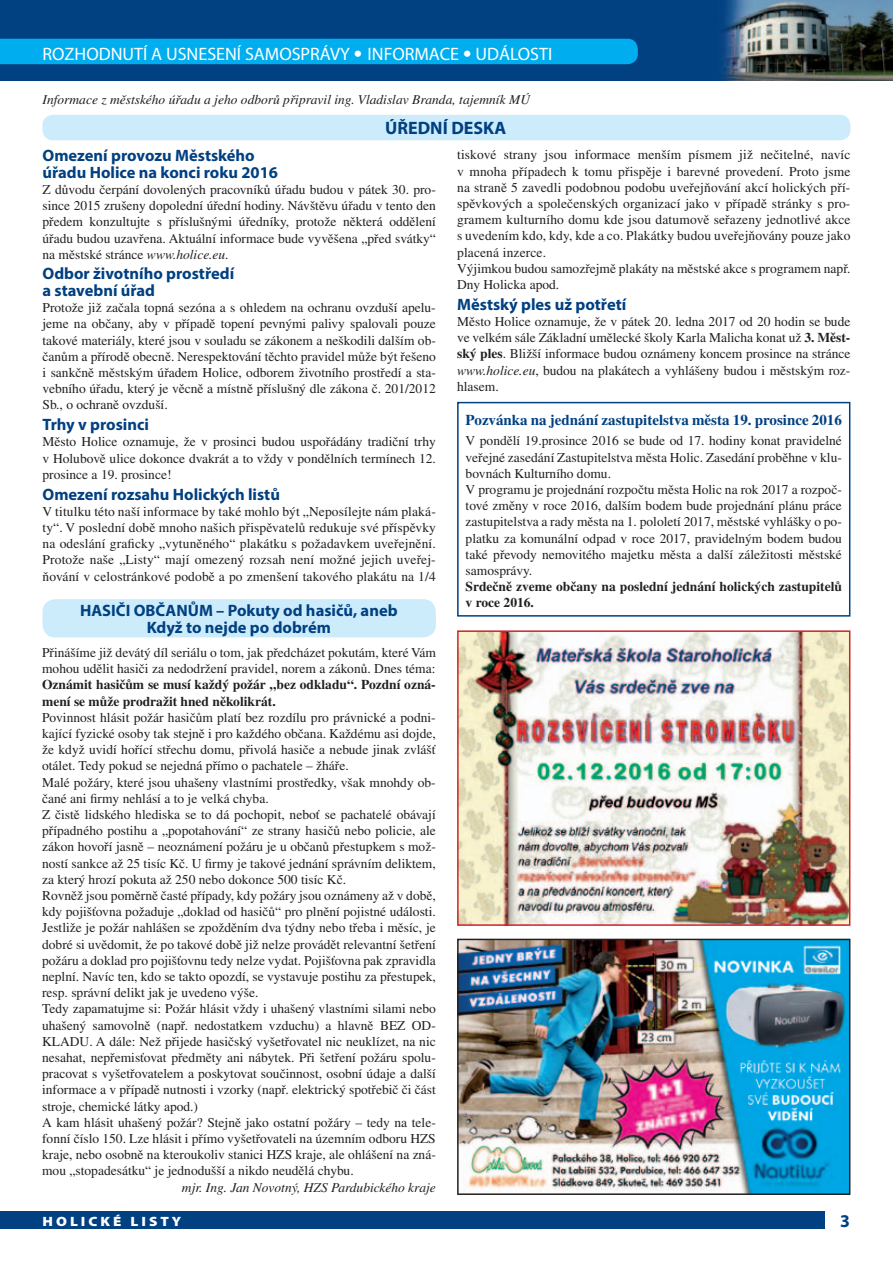
<style>
.page{position:relative;width:893px;height:1263px;background:#fff}
.page>*{position:absolute;margin:0;border:0;box-sizing:border-box;transform-origin:0 0}
.t1{font:18px "Myriad Pro";color:#fff}
.t2{font:700 18px "Myriad Pro";color:#014081}
.t3{font:700 16.5px/16.5px "Myriad Pro";color:#014081}
.t4{font:700 15px "Times CE";color:#014081}
.t5{font:13.5px/16.2px "Times CE";color:#231f20;text-align:justify}
.t6{font:700 13.5px/16.2px "Times CE";color:#231f20}
.t7{font:italic 13.5px "Times CE";color:#231f20}
.t8{font:900 13.5px "Myriad Pro";letter-spacing:.2em;color:#fff;scale:1.11 1}
.s1{font-family:"Frutiger CE";font-weight:300}
.s2{font-style:italic}
.s3{font-weight:700}
</style>
<div class="page">
<div style="left:0;top:0;width:893px;height:81px;background:#014081"></div>
<div style="left:0;top:39px;width:638px;height:25px;background:#00aeef"></div>
<div style="left:0;top:1212px;width:825px;height:17px;background:#014081"></div>
<div style="left:43px;top:115px;width:807px;height:25px;background:#ccecfb;border-radius:10px"></div>
<div style="left:43px;top:599px;width:393px;height:38px;background:#ccecfb;border-radius:13px"></div>
<img style="left:457px;top:939px;width:393px;height:256px">
<img style="left:457px;top:630px;width:393px;height:296px">
<svg style="left:457px;top:402px;width:393px;height:215px"></svg>
<img style="left:722px;top:0;width:171px;height:81px">
<h1 class="t1" style="left:43px;top:43px;width:511px">ROZHODNUTÍ A USNESENÍ SAMOSPRÁVY <span class="s1">•</span> INFORMACE <span class="s1">•</span> UDÁLOSTI</h1>
<p class="t7" style="left:43px;top:92px;width:489px">Informace z městského úřadu a jeho odborů připravil ing. Vladislav Branda, tajemník MÚ</p>
<h1 class="t2" style="left:385px;top:117px;width:123px">ÚŘEDNÍ DESKA</h1>
<p class="t3" style="left:43px;top:147px;width:237px">Omezení provozu Městského úřadu Holice na konci roku 2016</p>
<p class="t5" style="left:43px;top:181px;width:395px">Z důvodu čerpání dovolených pracovníků úřadu budou v pátek 30. pro&shy;since 2015 zrušeny dopolední úřední hodiny. Návštěvu úřadu v tento den předem konzultujte s příslušnými úředníky, protože některá oddělení úřadu budou uzavřena. Aktuální informace bude vyvěšena „před svátky“ na městské stránce <span class="s2">www.holice.eu</span>.</p>
<p class="t3" style="left:43px;top:265px;width:193px">Odbor životního prostředí a stavební úřad</p>
<p class="t5" style="left:43px;top:299px;width:395px">Protože již začala topná sezóna a s ohledem na ochranu ovzduší apelu&shy;jeme na občany, aby v případě topení pevnými palivy spalovali pouze takové materiály, které jsou v souladu se zákonem a neškodili dalším ob&shy;čanům a přírodě obecně. Nerespektování těchto pravidel může být řešeno i sankčně městským úřadem Holice, odborem životního prostředí a sta&shy;vebního úřadu, který je věcně a místně příslušný dle zákona č. 201/2012<br>Sb., o ochraně ovzduší.</p>
<p class="t3" style="left:43px;top:416px;width:108px">Trhy v prosinci</p>
<p class="t5" style="left:43px;top:433px;width:395px">Město Holice oznamuje, že v prosinci budou uspořádány tradiční trhy v Holubově ulice dokonce dvakrát a to vždy v pondělních termínech 12. prosince a 19. prosince!</p>
<p class="t3" style="left:43px;top:485px;width:239px">Omezení rozsahu Holických listů</p>
<p class="t5" style="left:43px;top:503px;width:395px">V titulku této naší informace by také mohlo být „Neposílejte nám plaká&shy;ty“. V poslední době mnoho našich přispěvatelů redukuje své příspěvky na odeslání graficky „vytuněného“ plakátku s požadavkem uveřejnění.<br>Protože naše „Listy“ mají omezený rozsah není možné jejich uveřej&shy;ňování v celostránkové podobě a po zmenšení takového plakátu na 1/4</p>
<p class="t3" style="left:80px;top:602px;width:319px;text-align:center">HASIČI OBČANŮM – Pokuty od hasičů, aneb<br>Když to nejde po dobrém</p>
<p class="t5" style="left:42px;top:644px;width:395px">Přinášíme již devátý díl seriálu o tom, jak předcházet pokutám, které Vám mohou udělit hasiči za nedodržení pravidel, norem a zákonů. Dnes téma:</p>
<p class="t6" style="left:42px;top:676px;width:395px">Oznámit hasičům se musí každý požár „bez odkladu“. Pozdní ozná&shy;mení se může prodražit hned několikrát.</p>
<p class="t5" style="left:42px;top:709px;width:395px;text-align:left">Povinnost hlásit požár hasičům platí bez rozdílu pro právnické a podni&shy;kající fyzické osoby tak stejně i pro každého občana. Každému asi dojde, že když uvidí hořící střechu domu, přivolá hasiče a nebude jinak zvlášť otálet. Tedy pokud se nejedná přímo o pachatele – žháře.<br>Malé požáry, které jsou uhašeny vlastními prostředky, však mnohdy ob&shy;čané ani firmy nehlásí a to je velká chyba.<br>Z čistě lidského hlediska se to dá pochopit, neboť se pachatelé obávají případného postihu a „popotahování“ ze strany hasičů nebo policie, ale zákon hovoří jasně – neoznámení požáru je u občanů přestupkem s mož&shy;ností sankce až 25 tisíc Kč. U firmy je takové jednání správním deliktem, za který hrozí pokuta až 250 nebo dokonce 500 tisíc Kč.<br>Rovněž jsou poměrně časté případy, kdy požáry jsou oznámeny až v době, kdy pojišťovna požaduje „doklad od hasičů“ pro plnění pojistné události.<br>Jestliže je požár nahlášen se zpožděním dva týdny nebo třeba i měsíc, je dobré si uvědomit, že po takové době již nelze provádět relevantní šetření požáru a doklad pro pojišťovnu tedy nelze vydat. Pojišťovna pak zpravidla neplní. Navíc ten, kdo se takto opozdí, se vystavuje postihu za přestupek, resp. správní delikt jak je uvedeno výše.<br>Tedy zapamatujme si: Požár hlásit vždy i uhašený vlastními silami nebo uhašený samovolně (např. nedostatkem vzduchu) a hlavně BEZ OD-KLADU. A dále: Než přijede hasičský vyšetřovatel nic neuklízet, na nic nesahat, nepřemisťovat předměty ani nábytek. Při šetření požáru spolu&shy;pracovat s vyšetřovatelem a poskytovat součinnost, osobní údaje a další informace a v případě nutnosti i vzorky (např. elektrický spotřebič či část stroje, chemické látky apod.)<br>A kam hlásit uhašený požár? Stejně jako ostatní požáry – tedy na tele&shy;fonní číslo 150. Lze hlásit i přímo vyšetřovateli na územním odboru HZS kraje, nebo osobně na kteroukoliv stanici HZS kraje, ale ohlášení na zná&shy;mou „stopadesátku“ je jednodušší a nikdo neudělá chybu.</p>
<p class="t7" style="left:182px;top:1179px;width:255px">mjr. Ing. Jan Novotný, HZS Pardubického kraje</p>
<p class="t5" style="left:457px;top:147px;width:395px;text-align:left">tiskové strany jsou informace menším písmem již nečitelné, navíc v mnoha případech k tomu přispěje i barevné provedení. Proto jsme na straně 5 zavedli podobnou podobu uveřejňování akcí holických pří&shy;spěvkových a společenských organizací jako v případě stránky s pro&shy;gramem kulturního domu kde jsou datumově seřazeny jednotlivé akce s uvedením kdo, kdy, kde a co. Plakátky budou uveřejňovány pouze jako placená inzerce.<br>Výjimkou budou samozřejmě plakáty na městské akce s programem např.<br>Dny Holicka apod.</p>
<p class="t3" style="left:457px;top:295px;width:171px">Městský ples už potřetí</p>
<p class="t5" style="left:457px;top:313px;width:395px">Město Holice oznamuje, že v pátek 20. ledna 2017 od 20 hodin se bude ve velkém sále Základní umělecké školy Karla Malicha konat už <span class="s3">3. Měst&shy;ský ples</span>. Bližší informace budou oznámeny koncem prosince na stránce <span class="s2">www.holice.eu</span>, budou na plakátech a vyhlášeny budou i městským roz&shy;hlasem.</p>
<p class="t4" style="left:466px;top:411px;width:378px">Pozvánka na jednání zastupitelstva města 19. prosince 2016</p>
<p class="t5" style="left:466px;top:433px;width:378px;text-align:left">V pondělí 19.prosince 2016 se bude od 17. hodiny konat pravidelné veřejné zasedání Zastupitelstva města Holic. Zasedání proběhne v klu&shy;bovnách Kulturního domu.<br>V programu je projednání rozpočtu města Holic na rok 2017 a rozpoč&shy;tové změny v roce 2016, dalším bodem bude projednání plánu práce zastupitelstva a rady města na 1. pololetí 2017, městské vyhlášky o po&shy;platku za komunální odpad v roce 2017, pravidelným bodem budou také převody nemovitého majetku města a další záležitosti městské samosprávy.</p>
<p class="t6" style="left:466px;top:578px;width:378px">Srdečně zveme občany na poslední jednání holických zastupitelů v roce 2016.</p>
<p class="t8" style="left:43px;top:1212px;width:127px">HOLICKÉ LISTY</p>
<h1 class="t2" style="left:840px;top:1209px;width:11px">3</h1>
</div>
